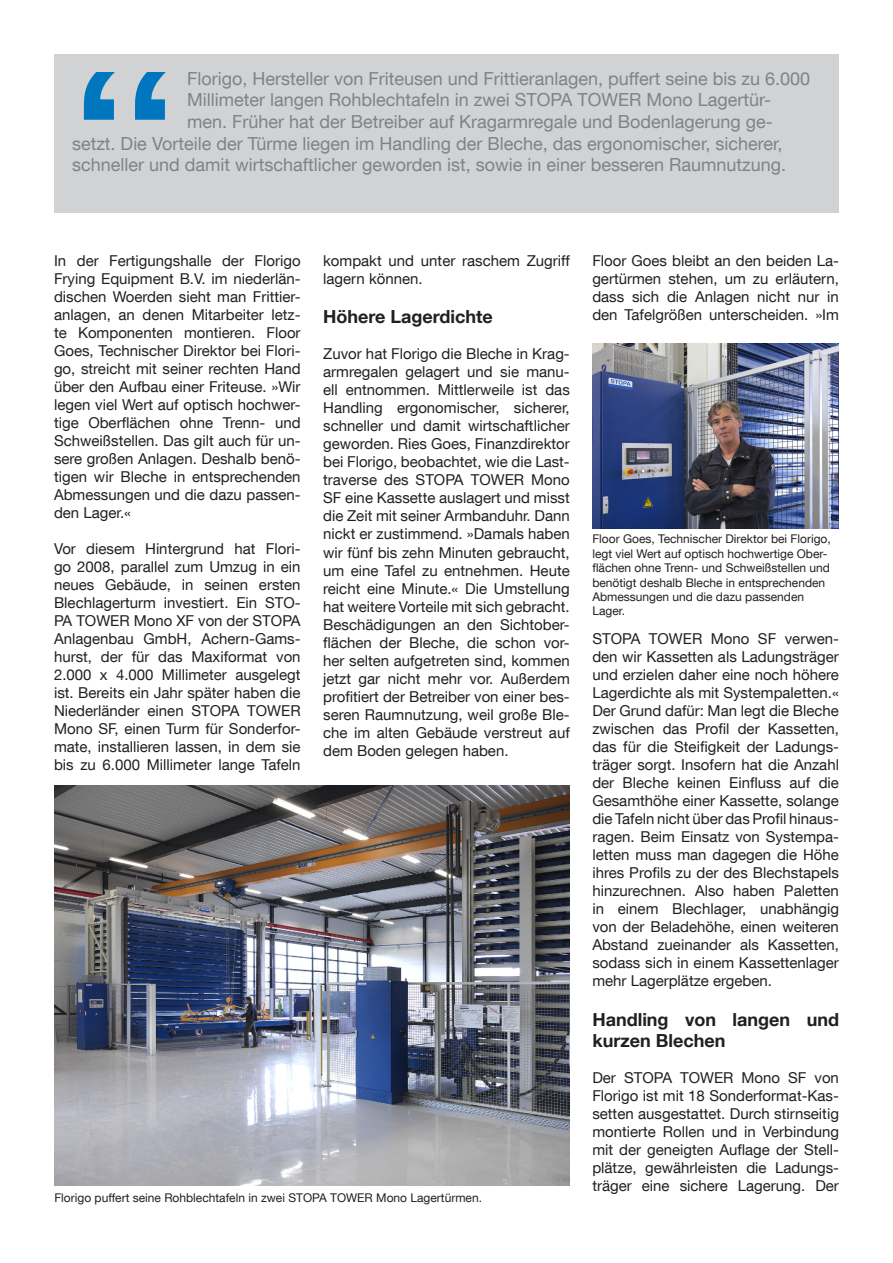
<style>
.page{position:relative;width:893px;height:1263px;background:#fff}
.page>*{position:absolute;margin:0;border:0;box-sizing:border-box;transform-origin:0 0}
.t1{font:18px "Helvetica Neue LT Com";color:#808285}
.t2{font:700 18px/21.6px "Helvetica Neue LT Com";color:#231f20}
.t3{font:15px/18px "Helvetica Neue LT Com";color:#231f20;text-align:justify}
.t4{font:12px/14.4px "Helvetica Neue LT Com";color:#231f20}
</style>
<div class="page">
<div style="left:54px;top:54px;width:785px;height:159px;background:#d1d2d4"></div>
<svg style="left:84px;top:72px;width:82px;height:48px"></svg>
<img style="left:54px;top:786px;width:516px;height:399px">
<img style="left:592px;top:343px;width:247px;height:185px">
<p class="t1" style="left:187px;top:67px;width:625px">Florigo, Hersteller von Friteusen und Frittieranlagen, puffert seine bis zu 6.000</p>
<p class="t1" style="left:187px;top:89px;width:586px">Millimeter langen Rohblechtafeln in zwei STOPA TOWER Mono Lagertür-</p>
<p class="t1" style="left:187px;top:111px;width:587px">men. Früher hat der Betreiber auf Kragarmregale und Bodenlagerung ge-</p>
<p class="t1" style="left:72px;top:132px;width:712px">setzt. Die Vorteile der Türme liegen im Handling der Bleche, das ergonomischer, sicherer,</p>
<p class="t1" style="left:72px;top:154px;width:716px">schneller und damit wirtschaftlicher geworden ist, sowie in einer besseren Raumnutzung.</p>
<p class="t3" style="left:54px;top:251px;width:248px">In der Fertigungshalle der Florigo Frying Equipment B.V. im niederlän&shy;dischen Woerden sieht man Frittier&shy;anlagen, an denen Mitarbeiter letz&shy;te Komponenten montieren. Floor Goes, Technischer Direktor bei Flori&shy;go, streicht mit seiner rechten Hand über den Aufbau einer Friteuse. »Wir legen viel Wert auf optisch hochwer&shy;tige Oberflächen ohne Trenn- und Schweißstellen. Das gilt auch für un&shy;sere großen Anlagen. Deshalb benö&shy;tigen wir Bleche in entsprechenden Abmessungen und die dazu passen&shy;den Lager.«</p>
<p class="t3" style="left:54px;top:539px;width:248px">Vor diesem Hintergrund hat Flori&shy;go 2008, parallel zum Umzug in ein neues Gebäude, in seinen ersten Blechlagerturm investiert. Ein STO-PA TOWER Mono XF von der STOPA Anlagenbau GmbH, Achern-Gams&shy;hurst, der für das Maxiformat von 2.000 x 4.000 Millimeter ausgelegt ist. Bereits ein Jahr später haben die Niederländer einen STOPA TOWER Mono SF, einen Turm für Sonderfor&shy;mate, installieren lassen, in dem sie bis zu 6.000 Millimeter lange Tafeln</p>
<p class="t3" style="left:323px;top:251px;width:248px">kompakt und unter raschem Zugriff lagern können.</p>
<p class="t2" style="left:323px;top:306px;width:171px">Höhere Lagerdichte</p>
<p class="t3" style="left:323px;top:345px;width:248px">Zuvor hat Florigo die Bleche in Krag&shy;armregalen gelagert und sie manu&shy;ell entnommen. Mittlerweile ist das Handling ergonomischer, sicherer, schneller und damit wirtschaftlicher geworden. Ries Goes, Finanzdirektor bei Florigo, beobachtet, wie die Last&shy;traverse des STOPA TOWER Mono SF eine Kassette auslagert und misst die Zeit mit seiner Armbanduhr. Dann nickt er zustimmend. »Damals haben wir fünf bis zehn Minuten gebraucht, um eine Tafel zu entnehmen. Heute reicht eine Minute.« Die Umstellung hat weitere Vorteile mit sich gebracht.<br>Beschädigungen an den Sichtober&shy;flächen der Bleche, die schon vor&shy;her selten aufgetreten sind, kommen jetzt gar nicht mehr vor. Außerdem profitiert der Betreiber von einer bes&shy;seren Raumnutzung, weil große Ble&shy;che im alten Gebäude verstreut auf dem Boden gelegen haben.</p>
<p class="t4" style="left:54px;top:1190px;width:429px">Florigo puffert seine Rohblechtafeln in zwei STOPA TOWER Mono Lagertürmen.</p>
<p class="t3" style="left:592px;top:251px;width:248px">Floor Goes bleibt an den beiden La&shy;gertürmen stehen, um zu erläutern, dass sich die Anlagen nicht nur in den Tafelgrößen unterscheiden. »Im</p>
<p class="t4" style="left:592px;top:532px;width:240px">Floor Goes, Technischer Direktor bei Florigo, legt viel Wert auf optisch hochwertige Ober&shy;flächen ohne Trenn- und Schweißstellen und benötigt deshalb Bleche in entsprechenden Abmessungen und die dazu passenden Lager.</p>
<p class="t3" style="left:592px;top:629px;width:248px">STOPA TOWER Mono SF verwen&shy;den wir Kassetten als Ladungsträger und erzielen daher eine noch höhere Lagerdichte als mit Systempaletten.« Der Grund dafür: Man legt die Bleche zwischen das Profil der Kassetten, das für die Steifigkeit der Ladungs&shy;träger sorgt. Insofern hat die Anzahl der Bleche keinen Einfluss auf die Gesamthöhe einer Kassette, solange die Tafeln nicht über das Profil hinaus&shy;ragen. Beim Einsatz von Systempa&shy;letten muss man dagegen die Höhe ihres Profils zu der des Blechstapels hinzurechnen. Also haben Paletten in einem Blechlager, unabhängig von der Beladehöhe, einen weiteren Abstand zueinander als Kassetten, sodass sich in einem Kassettenlager mehr Lagerplätze ergeben.</p>
<p class="t2" style="left:592px;top:1008px;width:248px">Handling von langen und kurzen Blechen</p>
<p class="t3" style="left:592px;top:1068px;width:248px">Der STOPA TOWER Mono SF von Florigo ist mit 18 Sonderformat-Kas&shy;setten ausgestattet. Durch stirnseitig montierte Rollen und in Verbindung mit der geneigten Auflage der Stell&shy;plätze, gewährleisten die Ladungs&shy;träger eine sichere Lagerung. Der</p>
</div>
